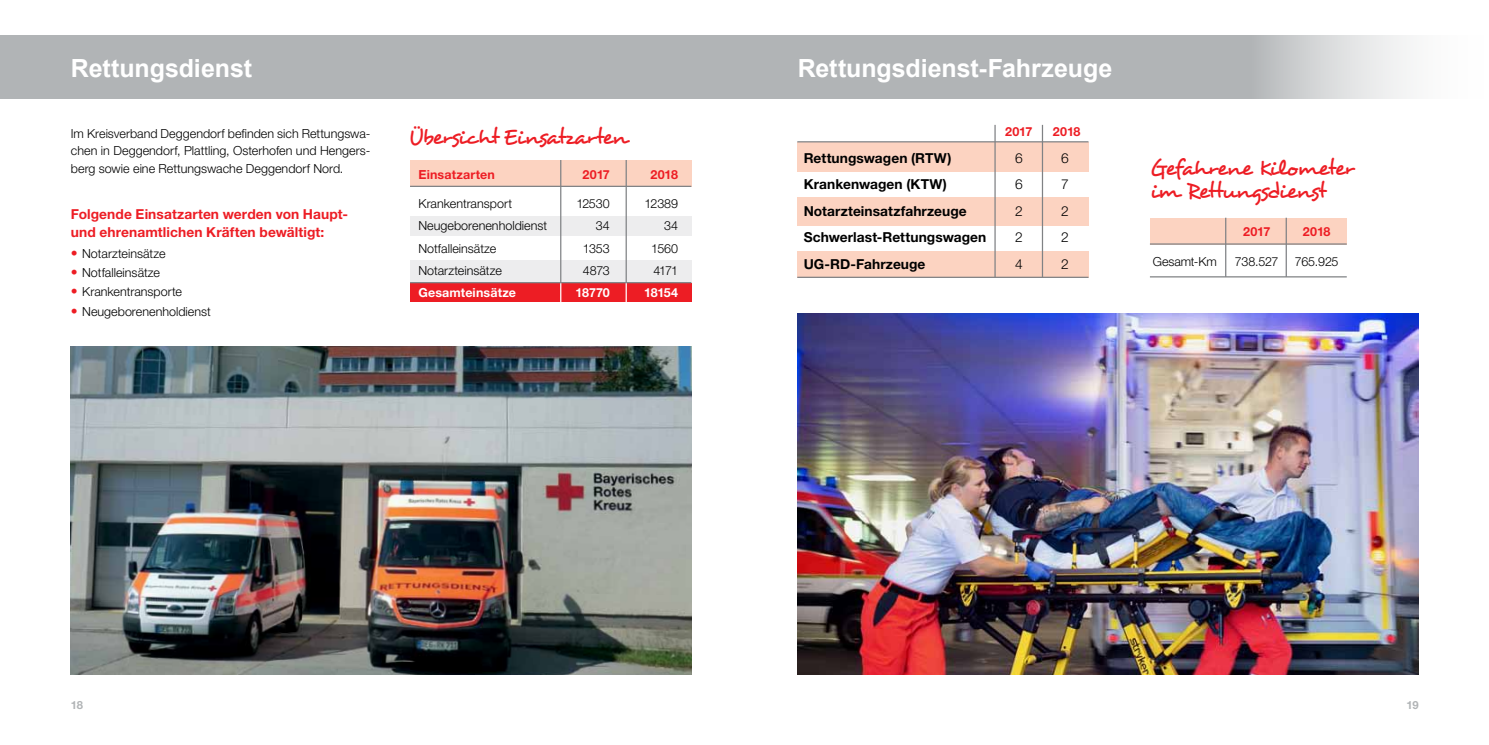
<style>
.page{position:relative;width:1489px;height:745px;background:#fff}
.page>*{position:absolute;margin:0;border:0;box-sizing:border-box;transform-origin:0 0}
.t1{font:700 25px "Arial";color:#fff}
.t2{font:22.5px/23.8px "Desyrel";letter-spacing:-.045em;color:#ed1d24}
.t3{font:700 13.75px "Helvetica Neue";letter-spacing:.005em;color:#000}
.t4{font:700 13.75px/18px "Helvetica Neue";letter-spacing:.005em;color:#ed1d24}
.t5{font:300 13.75px "Helvetica Neue";color:#000}
.t6{font:300 12.5px/17.5px "Helvetica Neue";color:#000;text-align:justify}
.t7{font:700 12.5px "Helvetica Neue";letter-spacing:.01em;color:#ed1d24}
.t8{font:700 12.5px "Helvetica Neue";letter-spacing:.005em;color:#fff}
.t9{font:700 11.25px "Helvetica Neue";color:#b1b4b6}
.s1{font-size:13.75px;color:#ed1d24}
</style>
<div class="page">
<svg style="left:0;top:35px;width:1410px;height:64px;background:#b6b9ba"></svg>
<div style="left:70px;top:55px;width:184px;height:30px;background:#b1b4b6"></div>
<div style="left:410px;top:160px;width:281px;height:27px;background:#fcd3c1"></div>
<div style="left:410px;top:215px;width:281px;height:20px;background:#ededee"></div>
<div style="left:410px;top:282px;width:281px;height:20px;background:#ed1d24"></div>
<div style="left:410px;top:260px;width:281px;height:22px;background:#ededee"></div>
<hr style="left:560px;top:160px;width:1px;height:122px;background:#808285">
<svg style="left:560px;top:283px;width:1px;height:19px"></svg>
<hr style="left:625px;top:160px;width:1px;height:122px;background:#808285">
<svg style="left:625px;top:283px;width:1px;height:19px"></svg>
<hr style="left:410px;top:185px;width:281px;height:2px;background:#808285">
<hr style="left:410px;top:282px;width:281px;height:1px;background:#808285">
<div style="left:797px;top:55px;width:317px;height:30px;background:#b1b4b6"></div>
<div style="left:797px;top:142px;width:291px;height:135px;background:#fcd3c1"></div>
<div style="left:794px;top:172px;width:296px;height:25px;background:#fff"></div>
<div style="left:794px;top:226px;width:296px;height:25px;background:#fff"></div>
<hr style="left:797px;top:276px;width:291px;height:2px;background:#808285">
<hr style="left:797px;top:141px;width:291px;height:1px;background:#808285">
<img style="left:71px;top:346px;width:620px;height:327px">
<hr style="left:994px;top:125px;width:1px;height:152px;background:#808285">
<hr style="left:1041px;top:125px;width:2px;height:152px;background:#808285">
<div style="left:1149px;top:217px;width:197px;height:27px;background:#fcd3c1"></div>
<hr style="left:1149px;top:243px;width:197px;height:1px;background:#808285">
<hr style="left:1149px;top:276px;width:197px;height:1px;background:#808285">
<hr style="left:1224px;top:217px;width:2px;height:60px;background:#808285">
<hr style="left:1285px;top:217px;width:1px;height:60px;background:#808285">
<img style="left:797px;top:313px;width:621px;height:360px">
<h1 class="t1" style="left:71px;top:50px;width:183px">Rettungsdienst</h1>
<p class="t6" style="left:71px;top:124px;width:301px">Im Kreisverband Deggendorf befinden sich Rettungswa&shy;chen in Deggendorf, Plattling, Osterhofen und Hengers&shy;berg sowie eine Rettungswache Deggendorf Nord.</p>
<p class="t4" style="left:71px;top:204px;width:278px">Folgende Einsatzarten werden von Haupt&shy;und ehrenamtlichen Kräften bewältigt:</p>
<p class="t6" style="left:71px;top:244px;width:96px"><span class="s1">•</span> Notarzteinsätze</p>
<p class="t6" style="left:71px;top:263px;width:91px"><span class="s1">•</span> Notfalleinsätze</p>
<p class="t6" style="left:71px;top:283px;width:113px"><span class="s1">•</span> Krankentransporte</p>
<p class="t6" style="left:71px;top:302px;width:141px"><span class="s1">•</span> Neugeborenenholdienst</p>
<h2 class="t2" style="left:408px;top:125px;width:220px">Übersicht Einsatzarten</h2>
<p class="t7" style="left:418px;top:166px;width:78px">Einsatzarten</p>
<p class="t7" style="left:582px;top:166px;width:29px">2017</p>
<p class="t7" style="left:650px;top:166px;width:29px">2018</p>
<p class="t6" style="left:418px;top:194px;width:95px">Krankentransport</p>
<p class="t6" style="left:576px;top:194px;width:35px">12530</p>
<p class="t6" style="left:644px;top:194px;width:35px">12389</p>
<p class="t6" style="left:418px;top:216px;width:130px">Neugeborenenholdienst</p>
<p class="t6" style="left:596px;top:216px;width:15px">34</p>
<p class="t6" style="left:664px;top:216px;width:15px">34</p>
<p class="t6" style="left:418px;top:239px;width:79px">Notfalleinsätze</p>
<p class="t6" style="left:583px;top:239px;width:28px">1353</p>
<p class="t6" style="left:651px;top:239px;width:28px">1560</p>
<p class="t6" style="left:418px;top:261px;width:85px">Notarzteinsätze</p>
<p class="t6" style="left:583px;top:261px;width:28px">4873</p>
<p class="t6" style="left:653px;top:261px;width:26px">4171</p>
<p class="t8" style="left:418px;top:285px;width:99px">Gesamteinsätze</p>
<p class="t8" style="left:575px;top:285px;width:36px">18770</p>
<p class="t8" style="left:644px;top:285px;width:36px">18154</p>
<h1 class="t1" style="left:797px;top:50px;width:316px">Rettungsdienst-Fahrzeuge</h1>
<p class="t7" style="left:1005px;top:124px;width:29px">2017</p>
<p class="t7" style="left:1052px;top:124px;width:29px">2018</p>
<p class="t3" style="left:803px;top:149px;width:149px">Rettungswagen (RTW)</p>
<p class="t5" style="left:1014px;top:149px;width:9px">6</p>
<p class="t5" style="left:1061px;top:149px;width:9px">6</p>
<p class="t3" style="left:803px;top:175px;width:145px">Krankenwagen (KTW)</p>
<p class="t5" style="left:1014px;top:176px;width:9px">6</p>
<p class="t5" style="left:1061px;top:176px;width:9px">7</p>
<p class="t3" style="left:803px;top:202px;width:165px">Notarzteinsatzfahrzeuge</p>
<p class="t5" style="left:1014px;top:202px;width:9px">2</p>
<p class="t5" style="left:1061px;top:202px;width:9px">2</p>
<p class="t3" style="left:803px;top:228px;width:184px">Schwerlast-Rettungswagen</p>
<p class="t5" style="left:1014px;top:228px;width:9px">2</p>
<p class="t5" style="left:1061px;top:228px;width:9px">2</p>
<p class="t3" style="left:803px;top:255px;width:123px">UG-RD-Fahrzeuge</p>
<p class="t5" style="left:1014px;top:255px;width:9px">4</p>
<p class="t5" style="left:1061px;top:255px;width:9px">2</p>
<h2 class="t2" style="left:1149px;top:155px;width:206px">Gefahrene Kilometer im Rettungsdienst</h2>
<p class="t7" style="left:1242px;top:224px;width:29px">2017</p>
<p class="t7" style="left:1302px;top:224px;width:29px">2018</p>
<p class="t6" style="left:1152px;top:252px;width:65px">Gesamt-Km</p>
<p class="t6" style="left:1234px;top:252px;width:45px">738.527</p>
<p class="t6" style="left:1294px;top:252px;width:45px">765.925</p>
<p class="t9" style="left:71px;top:698px;width:14px">18</p>
<p class="t9" style="left:1406px;top:698px;width:14px">19</p>
</div>
